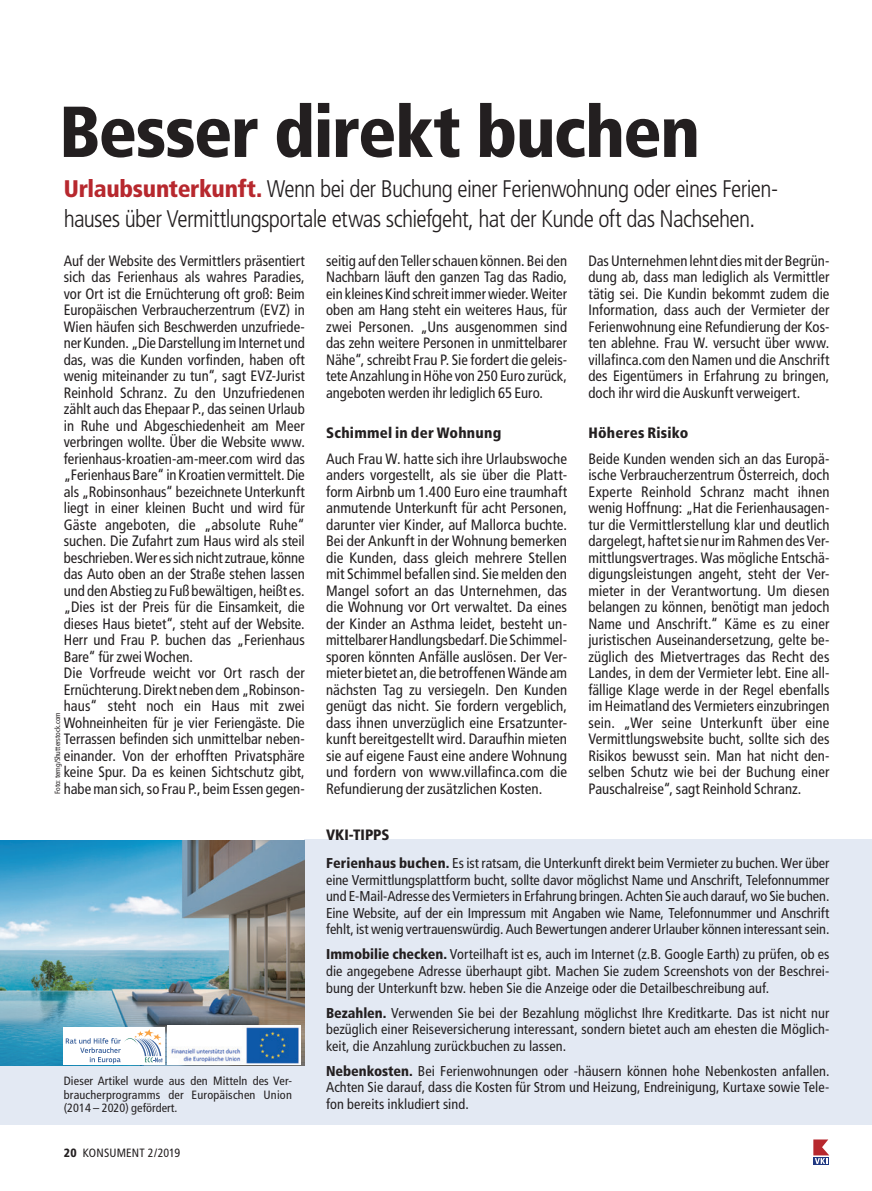
<style>
.page{position:relative;width:872px;height:1191px;background:#fff}
.page>*{position:absolute;margin:0;border:0;box-sizing:border-box;transform-origin:0 0}
.A_Titel_Test_Reports{font:900 condensed 72px "Frutiger LT Std";letter-spacing:-.025em;color:#231f20}
.A_Vorspann{font:300 condensed 24px/30px "Frutiger LT Std";letter-spacing:-.03em;color:#231f20}
.A_Lauftext_Test_Repo{font:condensed 15px/16.5px "Frutiger LT Std";color:#231f20;text-align:justify}
.A_Zwischentitel_Test{font:900 condensed 15px "Frutiger LT Std";letter-spacing:.015em;color:#231f20}
.A_Zwischentitel_Test-2{font:900 condensed 15px "Frutiger LT Std";letter-spacing:-.005em;color:#231f20}
.B_Kasten_gross_Lauft{font:condensed 14.25px/16.5px "Frutiger LT Std";letter-spacing:.005em;color:#231f20;text-align:justify}
.B_Kasten_gross_Lauft-2{font:condensed 12px/13.5px "Frutiger LT Std";letter-spacing:.015em;color:#231f20;text-align:justify}
.Seitenzahl{font:condensed 12px "Frutiger LT Std";letter-spacing:.005em;color:#231f20}
.A_Bildimpressum{font:condensed 7.5px "Frutiger LT Std";color:#231f20}
.s1{font-weight:900;color:#b7282e}
.s2{font-weight:900}
</style>
<div class="page">
<div style="left:305px;top:839px;width:567px;height:285px;background:#e3e9f3"></div>
<img style="left:0;top:840px;width:305px;height:226px">
<div style="left:813px;top:1157px;width:16px;height:8px;background:#203882"></div>
<svg style="left:813px;top:1139px;width:16px;height:25px"></svg>
<div style="left:0;top:1066px;width:305px;height:58px;background:#e3e9f3"></div>
<div style="left:63px;top:1027px;width:102px;height:37px;background:#fff"></div>
<svg style="left:66px;top:1029px;width:97px;height:34px"></svg>
<img style="left:167px;top:1025px;width:133px;height:39px">
<p class="A_Titel_Test_Reports" style="left:59px;top:89px;width:642px">Besser direkt buchen</p>
<p class="A_Vorspann" style="left:64px;top:174px;width:716px"><span class="s1">Urlaubsunterkunft.</span> Wenn bei der Buchung einer Ferienwohnung oder eines Ferien&shy;hauses über Vermittlungsportale etwas schiefgeht, hat der Kunde oft das Nachsehen.</p>
<p class="A_Lauftext_Test_Repo" style="left:588px;top:252px;width:243px">Das Unternehmen lehnt dies mit der Begrün&shy;dung ab, dass man lediglich als Vermittler tätig sei. Die Kundin bekommt zudem die Information, dass auch der Vermieter der Ferienwohnung eine Refundierung der Kos&shy;ten ablehne. Frau W. versucht über www. villafinca.com den Namen und die Anschrift des Eigentümers in Erfahrung zu bringen, doch ihr wird die Auskunft verweigert.</p>
<p class="A_Zwischentitel_Test" style="left:588px;top:424px;width:102px">Höheres Risiko</p>
<p class="A_Lauftext_Test_Repo" style="left:588px;top:450px;width:242px">Beide Kunden wenden sich an das Europä&shy;ische Verbraucherzentrum Österreich, doch Experte Reinhold Schranz macht ihnen wenig Hoffnung: „Hat die Ferienhausagen&shy;tur die Vermittlerstellung klar und deutlich dargelegt, haftet sie nur im Rahmen des Ver&shy;mittlungsvertrages. Was mögliche Entschä&shy;digungsleistungen angeht, steht der Ver&shy;mieter in der Verantwortung. Um diesen belangen zu können, benötigt man jedoch Name und Anschrift.“ Käme es zu einer juristischen Auseinandersetzung, gelte be&shy;züglich des Mietvertrages das Recht des Landes, in dem der Vermieter lebt. Eine all&shy;fällige Klage werde in der Regel ebenfalls im Heimatland des Vermieters einzubringen sein. „Wer seine Unterkunft über eine Vermittlungswebsite bucht, sollte sich des Risikos bewusst sein. Man hat nicht den&shy;selben Schutz wie bei der Buchung einer Pauschalreise“, sagt Reinhold Schranz.</p>
<p class="A_Lauftext_Test_Repo" style="left:64px;top:252px;width:242px">Auf der Website des Vermittlers präsentiert sich das Ferienhaus als wahres Paradies, vor Ort ist die Ernüchterung oft groß: Beim Europäischen Verbraucherzentrum (EVZ) in Wien häufen sich Beschwerden unzufriede&shy;ner Kunden. „Die Darstellung im Internet und das, was die Kunden vorfinden, haben oft wenig miteinander zu tun“, sagt EVZ-Jurist Reinhold Schranz. Zu den Unzufriedenen zählt auch das Ehepaar P., das seinen Urlaub in Ruhe und Abgeschiedenheit am Meer verbringen wollte. Über die Website www. ferienhaus-kroatien-am-meer.com wird das „Ferienhaus Bare“ in Kroatien vermittelt. Die als „Robinsonhaus“ bezeichnete Unterkunft liegt in einer kleinen Bucht und wird für Gäste angeboten, die „absolute Ruhe“ suchen. Die Zufahrt zum Haus wird als steil beschrieben. Wer es sich nicht zutraue, könne das Auto oben an der Straße stehen lassen und den Abstieg zu Fuß bewältigen, heißt es. „Dies ist der Preis für die Einsamkeit, die dieses Haus bietet“, steht auf der Website.<br>Herr und Frau P. buchen das „Ferienhaus Bare“ für zwei Wochen.</p>
<p class="A_Lauftext_Test_Repo" style="left:64px;top:665px;width:242px">Die Vorfreude weicht vor Ort rasch der Ernüchterung. Direkt neben dem „Robinson&shy;haus“ steht noch ein Haus mit zwei Wohneinheiten für je vier Feriengäste. Die Terrassen befinden sich unmittelbar neben&shy;einander. Von der erhofften Privatsphäre keine Spur. Da es keinen Sichtschutz gibt, habe man sich, so Frau P., beim Essen gegen-</p>
<p class="A_Lauftext_Test_Repo" style="left:326px;top:252px;width:242px">seitig auf den Teller schauen können. Bei den Nachbarn läuft den ganzen Tag das Radio, ein kleines Kind schreit immer wieder. Weiter oben am Hang steht ein weiteres Haus, für zwei Personen. „Uns ausgenommen sind das zehn weitere Personen in unmittelbarer Nähe“, schreibt Frau P. Sie fordert die geleis&shy;tete Anzahlung in Höhe von 250 Euro zurück, angeboten werden ihr lediglich 65 Euro.</p>
<p class="A_Zwischentitel_Test" style="left:326px;top:424px;width:177px">Schimmel in der Wohnung</p>
<p class="A_Lauftext_Test_Repo" style="left:326px;top:450px;width:242px">Auch Frau W. hatte sich ihre Urlaubswoche anders vorgestellt, als sie über die Platt&shy;form Airbnb um 1.400 Euro eine traumhaft anmutende Unterkunft für acht Personen, darunter vier Kinder, auf Mallorca buchte.<br>Bei der Ankunft in der Wohnung bemerken die Kunden, dass gleich mehrere Stellen mit Schimmel befallen sind. Sie melden den Mangel sofort an das Unternehmen, das die Wohnung vor Ort verwaltet. Da eines der Kinder an Asthma leidet, besteht un&shy;mittelbarer Handlungsbedarf. Die Schimmel&shy;sporen könnten Anfälle auslösen. Der Ver&shy;mieter bietet an, die betroffenen Wände am nächsten Tag zu versiegeln. Den Kunden genügt das nicht. Sie fordern vergeblich, dass ihnen unverzüglich eine Ersatzunter&shy;kunft bereitgestellt wird. Daraufhin mieten sie auf eigene Faust eine andere Wohnung und fordern von www.villafinca.com die Refundierung der zusätzlichen Kosten.</p>
<p class="A_Bildimpressum" style="left:53px;top:794px;width:83px;rotate:-90deg">Foto: terng/Shutterstock.com</p>
<p class="B_Kasten_gross_Lauft-2" style="left:64px;top:1074px;width:230px">Dieser Artikel wurde aus den Mitteln des Ver&shy;braucherprogramms der Europäischen Union (2014 – 2020) gefördert.</p>
<p class="Seitenzahl" style="left:64px;top:1145px;width:118px"><span class="s2">20</span> KONSUMENT 2/2019</p>
<p class="A_Zwischentitel_Test-2" style="left:326px;top:825px;width:65px">VKI-TIPPS</p>
<p class="B_Kasten_gross_Lauft" style="left:326px;top:855px;width:505px"><span class="s2">Ferienhaus buchen.</span> Es ist ratsam, die Unterkunft direkt beim Vermieter zu buchen. Wer über eine Vermittlungsplattform bucht, sollte davor möglichst Name und Anschrift, Telefonnummer und E-Mail-Adresse des Vermieters in Erfahrung bringen. Achten Sie auch darauf, wo Sie buchen.<br>Eine Website, auf der ein Impressum mit Angaben wie Name, Telefonnummer und Anschrift fehlt, ist wenig vertrauenswürdig. Auch Bewertungen anderer Urlauber können interessant sein.</p>
<p class="B_Kasten_gross_Lauft" style="left:326px;top:946px;width:505px"><span class="s2">Immobilie checken.</span> Vorteilhaft ist es, auch im Internet (z.B. Google Earth) zu prüfen, ob es die angegebene Adresse überhaupt gibt. Machen Sie zudem Screenshots von der Beschrei&shy;bung der Unterkunft bzw. heben Sie die Anzeige oder die Detailbeschreibung auf.</p>
<p class="B_Kasten_gross_Lauft" style="left:326px;top:1004px;width:505px"><span class="s2">Bezahlen.</span> Verwenden Sie bei der Bezahlung möglichst Ihre Kreditkarte. Das ist nicht nur bezüglich einer Reiseversicherung interessant, sondern bietet auch am ehesten die Möglich&shy;keit, die Anzahlung zurückbuchen zu lassen.</p>
<p class="B_Kasten_gross_Lauft" style="left:326px;top:1062px;width:505px"><span class="s2">Nebenkosten.</span> Bei Ferienwohnungen oder -häusern können hohe Nebenkosten anfallen.<br>Achten Sie darauf, dass die Kosten für Strom und Heizung, Endreinigung, Kurtaxe sowie Tele&shy;fon bereits inkludiert sind.</p>
</div>
